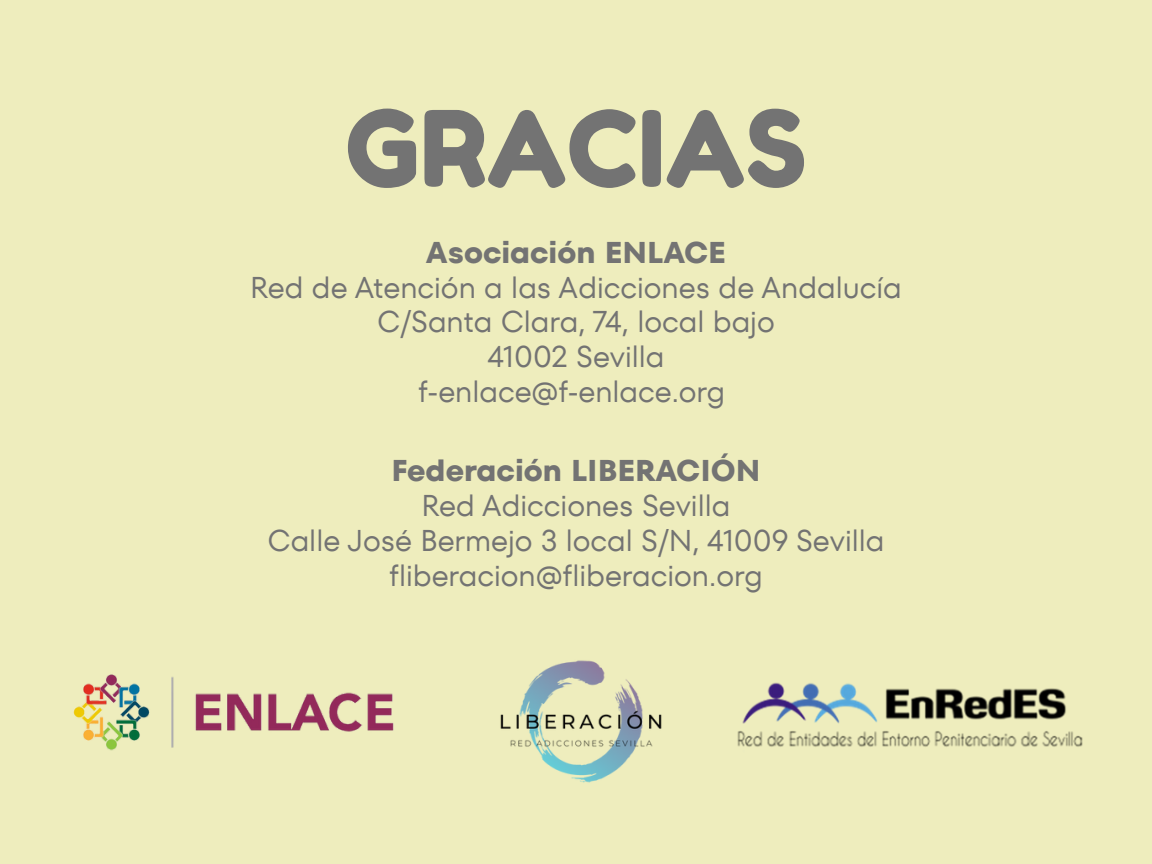
<style>
.page{position:relative;width:1152px;height:864px;background:#eeedbd}
.page>*{position:absolute;margin:0;border:0;box-sizing:border-box;transform-origin:0 0}
.t1{font:105px "Fredoka One";color:#737373}
.t2{font:30px "TT Fors";color:#737373}
.t3{font:700 30px "TT Fors";color:#737373}
</style>
<div class="page">
<img style="left:73px;top:674px;width:321px;height:77px">
<img style="left:500px;top:660px;width:162px;height:123px">
<img style="left:737px;top:682px;width:346px;height:65px">
<h1 class="t1" style="left:345px;top:85px;width:463px">GRACIAS</h1>
<p class="t3" style="left:426px;top:231px;width:302px">Asociación ENLACE</p>
<p class="t2" style="left:250px;top:266px;width:653px">Red de Atención a las Adicciones de Andalucía</p>
<p class="t2" style="left:377px;top:301px;width:399px">C/Santa Clara, 74, local bajo</p>
<p class="t2" style="left:487px;top:336px;width:179px">41002 Sevilla</p>
<p class="t2" style="left:418px;top:371px;width:308px">f-enlace@f-enlace.org</p>
<p class="t3" style="left:392px;top:450px;width:370px">Federación LIBERACIÓN</p>
<p class="t2" style="left:422px;top:485px;width:310px">Red Adicciones Sevilla</p>
<p class="t2" style="left:267px;top:520px;width:619px">Calle José Bermejo 3 local S/N, 41009 Sevilla</p>
<p class="t2" style="left:389px;top:555px;width:375px">fliberacion@fliberacion.org</p>
</div>
